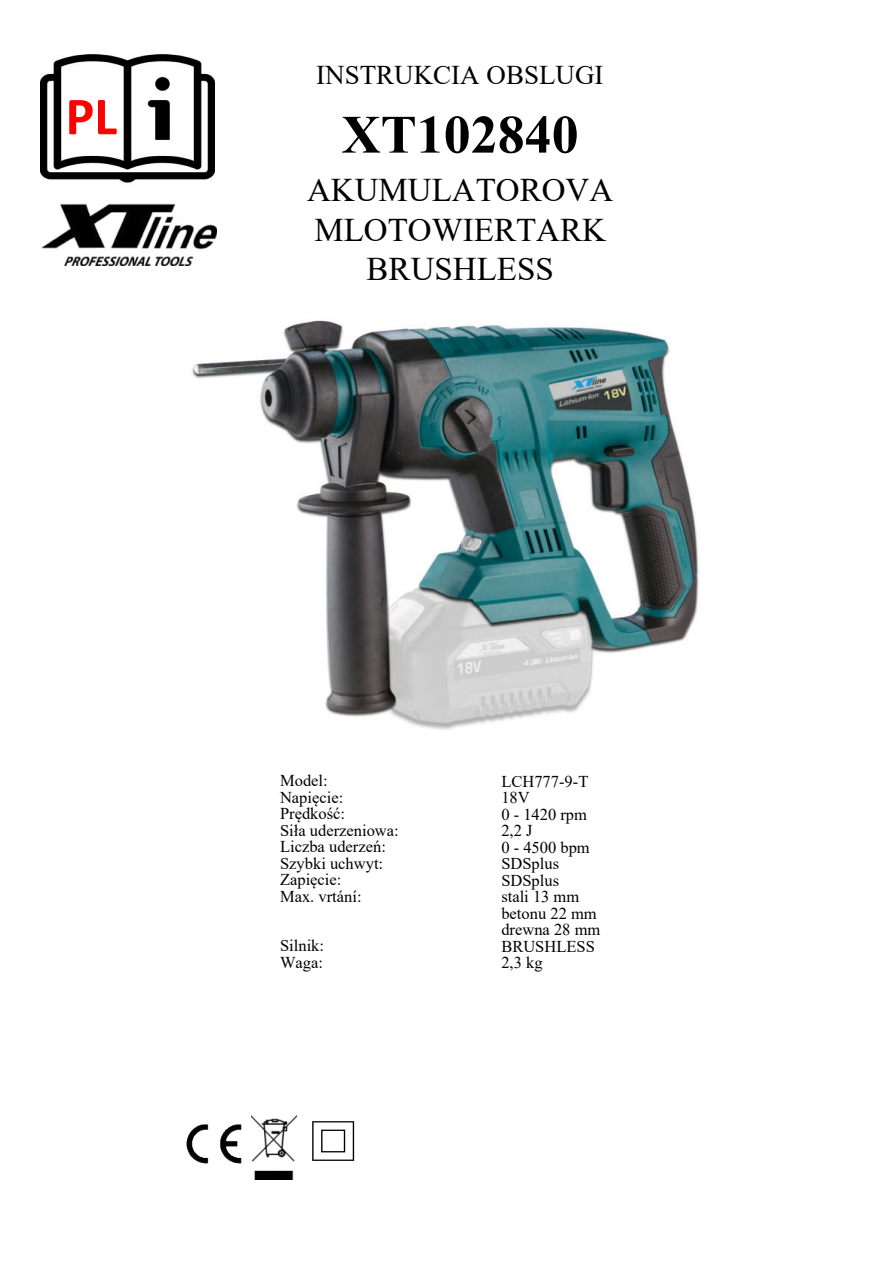
<style>
.page{position:relative;width:893px;height:1263px;background:#fff}
.page>*{position:absolute;margin:0;border:0;box-sizing:border-box;transform-origin:0 0}
.t1{font:700 54px "Times New Roman";color:#000}
.t2{font:700 54px "Calibri";color:#f00}
.t3{font:33px/39.6px "Times New Roman";color:#000;text-align:center}
.t4{font:33px "Times New Roman";color:#000}
.t5{font:27px "Times New Roman";color:#000}
.t6{font:16.5px/16.5px "Times New Roman";color:#000}
.s1{font-style:inherit}
</style>
<div class="page">
<img style="left:40px;top:54px;width:175px;height:129px">
<img style="left:41px;top:204px;width:176px;height:61px">
<img style="left:186px;top:1124px;width:56px;height:40px">
<img style="left:251px;top:1115px;width:46px;height:65px">
<img style="left:312px;top:1121px;width:43px;height:40px">
<img style="left:192px;top:320px;width:507px;height:410px">
<h1 class="t2" style="left:66px;top:78px;width:53px">PL</h1>
<h3 class="t5" style="left:316px;top:56px;width:289px">INSTRUKCIA OBSLUGI</h3>
<h1 class="t1" style="left:342px;top:97px;width:239px">XT102<span class="s1">840</span></h1>
<h2 class="t4" style="left:307px;top:167px;width:308px">AKUMULATOROVA</h2>
<h2 class="t3" style="left:314px;top:209px;width:293px">MLOTOWIERTARK<br>BRUSHLESS</h2>
<p class="t6" style="left:280px;top:772px;width:120px">Model:<br>Napięcie:<br>Prędkość:<br>Siła uderzeniowa:<br>Liczba uderzeń:<br>Szybki uchwyt:<br>Zapięcie:<br>Max. <span class="s1">vrtání:</span></p>
<p class="t6" style="left:280px;top:937px;width:46px">Silnik:<br>Waga:</p>
<p class="t6" style="left:501px;top:772px;width:100px">LCH777-9-T<br>18V<br>0 - 1420 rpm<br>2,2 J<br>0 - 4500 bpm<br>SDSplus<br>SDSplus<br>stali 13 mm betonu 22 mm drewna 28 mm<br>BRUSHLESS<br>2,3 kg</p>
</div>
